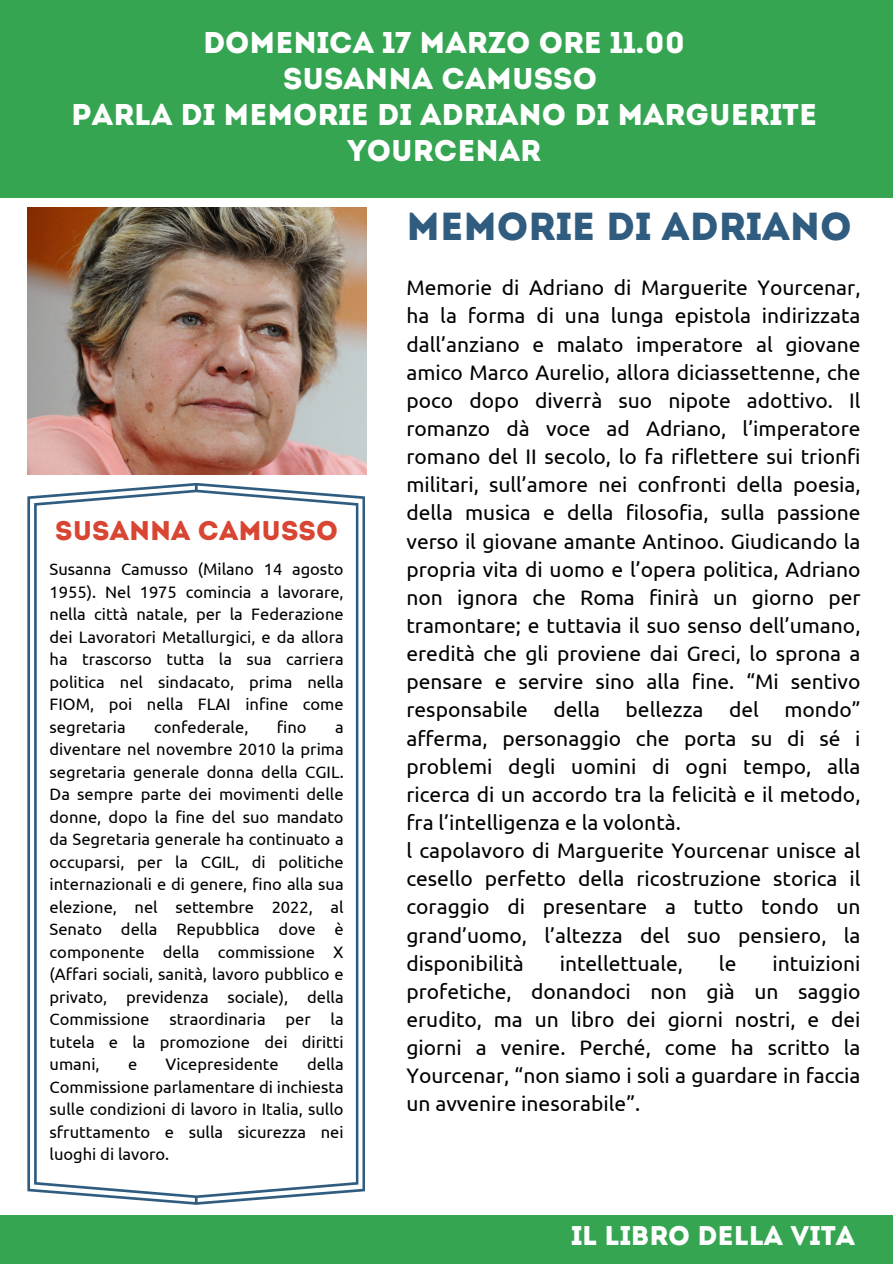
<style>
.page{position:relative;width:893px;height:1264px;background:#fff}
.page>*{position:absolute;margin:0;border:0;box-sizing:border-box;transform-origin:0 0}
.t1{font:39px "Intro";color:#305c80}
.t2{font:30px/36px "Intro";color:#fff;text-align:center}
.t3{font:27px "Intro";color:#fff}
.t4{font:27px "Intro";color:#d84532}
.t5{font:21px/28.2px "Ubuntu";color:#000}
.t6{font:16.5px/22.5px "Ubuntu";color:#000;text-align:justify}
</style>
<div class="page">
<div style="left:0;top:0;width:892px;height:197px;background:#35a552"></div>
<div style="left:0;top:1214px;width:892px;height:49px;background:#35a552"></div>
<svg style="left:27px;top:483px;width:338px;height:721px"></svg>
<img style="left:27px;top:207px;width:339px;height:267px">
<p class="t2" style="left:71px;top:27px;width:747px">DOMENICA 17 MARZO ORE 11.00<br>SUSANNA CAMUSSO<br>PARLA DI MEMORIE DI ADRIANO DI MARGUERITE<br>YOURCENAR</p>
<h3 class="t4" style="left:55px;top:519px;width:284px">SUSANNA CAMUSSO</h3>
<h4 class="t6" style="left:50px;top:557px;width:295px">Susanna Camusso (Milano 14 agosto 1955). Nel 1975 comincia a lavorare, nella città natale, per la Federazione dei Lavoratori Metallurgici, e da allora ha trascorso tutta la sua carriera politica nel sindacato, prima nella FIOM, poi nella FLAI infine come segretaria</h4>
<h4 class="t6" style="left:154px;top:715px;width:96px">confederale,</h4>
<h4 class="t6" style="left:277px;top:715px;width:31px">fino</h4>
<h4 class="t6" style="left:50px;top:715px;width:295px;text-indent:285px">a diventare nel novembre 2010 la prima segretaria generale donna della CGIL.<br>Da sempre parte dei movimenti delle donne, dopo la fine del suo mandato da Segretaria generale ha continuato a occuparsi, per la CGIL, di politiche internazionali e di genere, fino alla sua elezione, nel settembre 2022, al Senato della Repubblica dove è componente della commissione X (Affari sociali, sanità, lavoro pubblico e privato, previdenza sociale), della Commissione straordinaria per la tutela e la promozione dei diritti umani,</h4>
<h4 class="t6" style="left:50px;top:1052px;width:295px;text-indent:257px">della Commissione parlamentare di inchiesta sulle condizioni di lavoro in Italia, sullo sfruttamento e sulla sicurezza nei luoghi di lavoro.</h4>
<h4 class="t6" style="left:128px;top:1052px;width:11px">e</h4>
<h4 class="t6" style="left:166px;top:1052px;width:115px">Vicepresidente</h4>
<h1 class="t1" style="left:406px;top:210px;width:447px">MEMORIE DI ADRIANO</h1>
<h5 class="t5" style="left:406px;top:273px;width:455px">Memorie di Adriano di Marguerite Yourcenar, ha la forma di una lunga epistola indirizzata dall’anziano e malato imperatore al giovane amico Marco Aurelio, allora diciassettenne, che poco dopo diverrà suo nipote adottivo. Il romanzo dà voce ad Adriano, l’imperatore romano del II secolo, lo fa riflettere sui trionfi militari, sull’amore nei confronti della poesia, della musica e della filosofia, sulla passione verso il giovane amante Antinoo. Giudicando la propria vita di uomo e l’opera politica, Adriano non ignora che Roma finirà un giorno per tramontare; e tuttavia il suo senso dell’umano, eredità che gli proviene dai Greci, lo sprona a pensare e servire sino alla fine. “Mi sentivo responsabile della bellezza del mondo” afferma, personaggio che porta su di sé i problemi degli uomini di ogni tempo, alla ricerca di un accordo tra la felicità e il metodo, fra l’intelligenza e la volontà.<br>l capolavoro di Marguerite Yourcenar unisce al cesello perfetto della ricostruzione storica il coraggio di presentare a tutto tondo un grand’uomo, l’altezza del suo pensiero, la disponibilità</h5>
<h5 class="t5" style="left:559px;top:948px;width:125px">intellettuale,</h5>
<h5 class="t5" style="left:719px;top:948px;width:19px">le</h5>
<h5 class="t5" style="left:406px;top:948px;width:455px;text-align:justify;text-indent:366px">intuizioni profetiche, donandoci non già un saggio erudito, ma un libro dei giorni nostri, e dei giorni a venire. Perché, come ha scritto la Yourcenar, “non siamo i soli a guardare in faccia un avvenire inesorabile”.</h5>
<p class="t3" style="left:571px;top:1224px;width:285px">il LIBRO DELLA vita</p>
</div>
